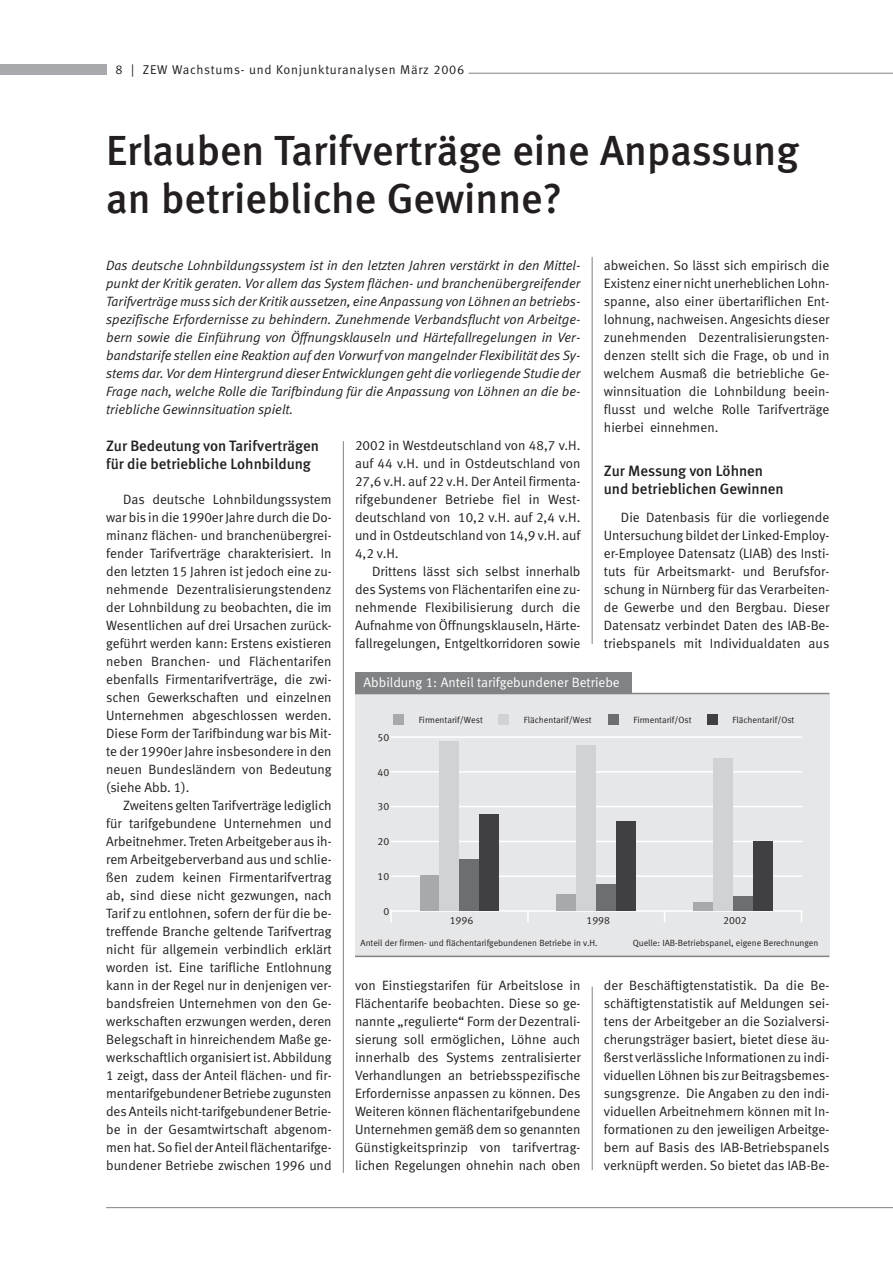
<style>
.page{position:relative;width:893px;height:1263px;background:#fff}
.page>*{position:absolute;margin:0;border:0;box-sizing:border-box;transform-origin:0 0}
.t1{font:42px/48px "Meta Medium LF";color:#231f20}
.t2{font:15px/18px "Meta Medium LF";color:#231f20}
.t3{font:13.5px/18px "Meta Normal LF";color:#231f20;text-align:justify}
.t4{font:italic 13.5px/18px "Meta Normal LF";color:#231f20;text-align:justify}
.t5{font:13.5px "Meta Normal LF";color:#fff}
.t6{font:12.75px "Meta Normal LF";letter-spacing:.055em;color:#231f20}
.t7{font:10.5px "Meta Normal LF";color:#231f20}
.t8{font:9px "Meta Normal LF";color:#231f20}
</style>
<div class="page">
<hr style="left:592px;top:987px;width:1px;height:183px;background:#808284">
<hr style="left:343px;top:441px;width:1px;height:732px;background:#808284">
<hr style="left:591px;top:257px;width:1px;height:387px;background:#808284">
<div style="left:0;top:64px;width:106px;height:10px;background:#a7a9ac"></div>
<hr style="left:106px;top:1207px;width:786px;height:1px;background:#808284">
<hr style="left:468px;top:73px;width:424px;height:1px;background:#808284">
<div style="left:355px;top:694px;width:474px;height:262px;background:#e6e7e8"></div>
<hr style="left:390px;top:910px;width:412px;height:2px;background:#fff">
<hr style="left:390px;top:875px;width:412px;height:2px;background:#fff">
<hr style="left:390px;top:841px;width:412px;height:1px;background:#fff">
<hr style="left:390px;top:806px;width:412px;height:1px;background:#fff">
<hr style="left:390px;top:771px;width:412px;height:2px;background:#fff">
<hr style="left:390px;top:736px;width:412px;height:2px;background:#fff">
<div style="left:419px;top:876px;width:20px;height:35px;background:#a7a9ac"></div>
<div style="left:439px;top:742px;width:20px;height:169px;background:#d1d2d4"></div>
<div style="left:459px;top:859px;width:20px;height:52px;background:#6c6e70"></div>
<div style="left:479px;top:815px;width:20px;height:96px;background:#403f41"></div>
<div style="left:556px;top:894px;width:20px;height:17px;background:#a7a9ac"></div>
<div style="left:576px;top:745px;width:20px;height:166px;background:#d1d2d4"></div>
<div style="left:596px;top:885px;width:20px;height:26px;background:#6c6e70"></div>
<div style="left:616px;top:821px;width:20px;height:90px;background:#403f41"></div>
<div style="left:693px;top:903px;width:20px;height:8px;background:#a7a9ac"></div>
<div style="left:713px;top:758px;width:20px;height:153px;background:#d1d2d4"></div>
<div style="left:733px;top:896px;width:20px;height:15px;background:#6c6e70"></div>
<div style="left:753px;top:841px;width:19px;height:70px;background:#403f41"></div>
<svg style="left:390px;top:912px;width:2px;height:10px"></svg>
<div style="left:393px;top:715px;width:11px;height:10px;background:#a7a9ac"></div>
<div style="left:498px;top:715px;width:11px;height:10px;background:#d1d2d4"></div>
<div style="left:608px;top:715px;width:10px;height:10px;background:#6c6e70"></div>
<div style="left:707px;top:715px;width:10px;height:10px;background:#403f41"></div>
<div style="left:355px;top:672px;width:276px;height:22px;background:#808284"></div>
<hr style="left:355px;top:693px;width:474px;height:1px;background:#808284">
<hr style="left:355px;top:956px;width:474px;height:1px;background:#808284">
<p class="t6" style="left:115px;top:65px;width:350px">8 | ZEW Wachstums- und Konjunkturanalysen März 2006</p>
<h1 class="t1" style="left:106px;top:130px;width:694px">Erlauben Tarifverträge eine Anpassung an betriebliche Gewinne?</h1>
<p class="t4" style="left:106px;top:258px;width:476px">Das deutsche Lohnbildungssystem ist in den letzten Jahren verstärkt in den Mittel&shy;punkt der Kritik geraten. Vor allem das System flächen- und branchenübergreifender Tarifverträge muss sich der Kritik aussetzen, eine Anpassung von Löhnen an betriebs&shy;spezifische Erfordernisse zu behindern. Zunehmende Verbandsflucht von Arbeitge&shy;bern sowie die Einführung von Öffnungsklauseln und Härtefallregelungen in Ver&shy;bandstarife stellen eine Reaktion auf den Vorwurf von mangelnder Flexibilität des Sy&shy;stems dar. Vor dem Hintergrund dieser Entwicklungen geht die vorliegende Studie der Frage nach, welche Rolle die Tarifbindung für die Anpassung von Löhnen an die be&shy;triebliche Gewinnsituation spielt.</p>
<p class="t3" style="left:604px;top:257px;width:227px">abweichen. So lässt sich empirisch die Existenz einer nicht unerheblichen Lohn&shy;spanne, also einer übertariflichen Ent&shy;lohnung, nachweisen. Angesichts dieser zunehmenden Dezentralisierungsten&shy;denzen stellt sich die Frage, ob und in welchem Ausmaß die betriebliche Ge&shy;winnsituation die Lohnbildung beein&shy;flusst und welche Rolle Tarifverträge hierbei einnehmen.</p>
<p class="t2" style="left:604px;top:463px;width:181px">Zur Messung von Löhnen und betrieblichen Gewinnen</p>
<p class="t3" style="left:604px;top:509px;width:227px;text-indent:17px">Die Datenbasis für die vorliegende Untersuchung bildet der Linked-Employ&shy;er-Employee Datensatz (LIAB) des Insti&shy;tuts für Arbeitsmarkt- und Berufsfor&shy;schung in Nürnberg für das Verarbeiten&shy;de Gewerbe und den Bergbau. Dieser Datensatz verbindet Daten des IAB-Be&shy;triebspanels mit Individualdaten aus</p>
<p class="t2" style="left:106px;top:438px;width:214px">Zur Bedeutung von Tarifverträgen für die betriebliche Lohnbildung</p>
<p class="t3" style="left:106px;top:491px;width:227px;text-indent:17px">Das deutsche Lohnbildungssystem war bis in die 1990er Jahre durch die Do&shy;minanz flächen- und branchenübergrei&shy;fender Tarifverträge charakterisiert. In den letzten 15 Jahren ist jedoch eine zu&shy;nehmende Dezentralisierungstendenz der Lohnbildung zu beobachten, die im Wesentlichen auf drei Ursachen zurück&shy;geführt werden kann: Erstens existieren neben Branchen- und Flächentarifen ebenfalls Firmentarifverträge, die zwi&shy;schen Gewerkschaften und einzelnen Unternehmen abgeschlossen werden.<br>Diese Form der Tarifbindung war bis Mit&shy;te der 1990er Jahre insbesondere in den neuen Bundesländern von Bedeutung (siehe Abb. 1).</p>
<p class="t3" style="left:106px;top:797px;width:227px;text-indent:17px">Zweitens gelten Tarifverträge lediglich für tarifgebundene Unternehmen und Arbeitnehmer. Treten Arbeitgeber aus ih&shy;rem Arbeitgeberverband aus und schlie&shy;ßen zudem keinen Firmentarifvertrag ab, sind diese nicht gezwungen, nach Tarif zu entlohnen, sofern der für die be&shy;treffende Branche geltende Tarifvertrag nicht für allgemein verbindlich erklärt worden ist. Eine tarifliche Entlohnung kann in der Regel nur in denjenigen ver&shy;bandsfreien Unternehmen von den Ge&shy;werkschaften erzwungen werden, deren Belegschaft in hinreichendem Maße ge&shy;werkschaftlich organisiert ist. Abbildung 1 zeigt, dass der Anteil flächen- und fir&shy;mentarifgebundener Betriebe zugunsten des Anteils nicht-tarifgebundener Betrie&shy;be in der Gesamtwirtschaft abgenom&shy;men hat. So fiel der Anteil flächentarifge&shy;bundener Betriebe zwischen 1996 und</p>
<p class="t3" style="left:355px;top:437px;width:227px">2002 in Westdeutschland von 48,7 v.H. auf 44 v.H. und in Ostdeutschland von 27,6 v.H. auf 22 v.H. Der Anteil firmenta&shy;rifgebundener Betriebe fiel in West&shy;deutschland von 10,2 v.H. auf 2,4 v.H. und in Ostdeutschland von 14,9 v.H. auf 4,2 v.H.</p>
<p class="t3" style="left:355px;top:563px;width:227px;text-indent:17px">Drittens lässt sich selbst innerhalb des Systems von Flächentarifen eine zu&shy;nehmende Flexibilisierung durch die Aufnahme von Öffnungsklauseln, Härte&shy;fallregelungen, Entgeltkorridoren sowie</p>
<p class="t5" style="left:363px;top:677px;width:258px">Abbildung 1: Anteil tarifgebundener Betriebe</p>
<p class="t8" style="left:419px;top:716px;width:65px">Firmentarif/West</p>
<p class="t8" style="left:524px;top:716px;width:69px">Flächentarif/West</p>
<p class="t8" style="left:633px;top:716px;width:60px">Firmentarif/Ost</p>
<p class="t8" style="left:732px;top:716px;width:63px">Flächentarif/Ost</p>
<p class="t7" style="left:377px;top:733px;width:13px">50</p>
<p class="t7" style="left:377px;top:768px;width:13px">40</p>
<p class="t7" style="left:377px;top:803px;width:13px">30</p>
<p class="t7" style="left:377px;top:838px;width:13px">20</p>
<p class="t7" style="left:377px;top:872px;width:13px">10</p>
<p class="t7" style="left:383px;top:907px;width:7px">0</p>
<p class="t7" style="left:450px;top:917px;width:25px">1996</p>
<p class="t7" style="left:586px;top:917px;width:25px">1998</p>
<p class="t7" style="left:723px;top:917px;width:25px">2002</p>
<p class="t8" style="left:360px;top:939px;width:239px">Anteil der firmen- und flächentarifgebundenen Betriebe in v.H.</p>
<p class="t8" style="left:632px;top:939px;width:187px">Quelle: IAB-Betriebspanel, eigene Berechnungen</p>
<p class="t3" style="left:355px;top:977px;width:227px">von Einstiegstarifen für Arbeitslose in Flächentarife beobachten. Diese so ge&shy;nannte „regulierte“ Form der Dezentrali&shy;sierung soll ermöglichen, Löhne auch innerhalb des Systems zentralisierter Verhandlungen an betriebsspezifische Erfordernisse anpassen zu können. Des Weiteren können flächentarifgebundene Unternehmen gemäß dem so genannten Günstigkeitsprinzip von tarifvertrag&shy;lichen Regelungen ohnehin nach oben</p>
<p class="t3" style="left:604px;top:977px;width:227px">der Beschäftigtenstatistik. Da die Be&shy;schäftigtenstatistik auf Meldungen sei&shy;tens der Arbeitgeber an die Sozialversi&shy;cherungsträger basiert, bietet diese äu&shy;ßerst verlässliche Informationen zu indi&shy;viduellen Löhnen bis zur Beitragsbemes&shy;sungsgrenze. Die Angaben zu den indi&shy;viduellen Arbeitnehmern können mit In&shy;formationen zu den jeweiligen Arbeitge&shy;bern auf Basis des IAB-Betriebspanels verknüpft werden. So bietet das IAB-Be-</p>
</div>
